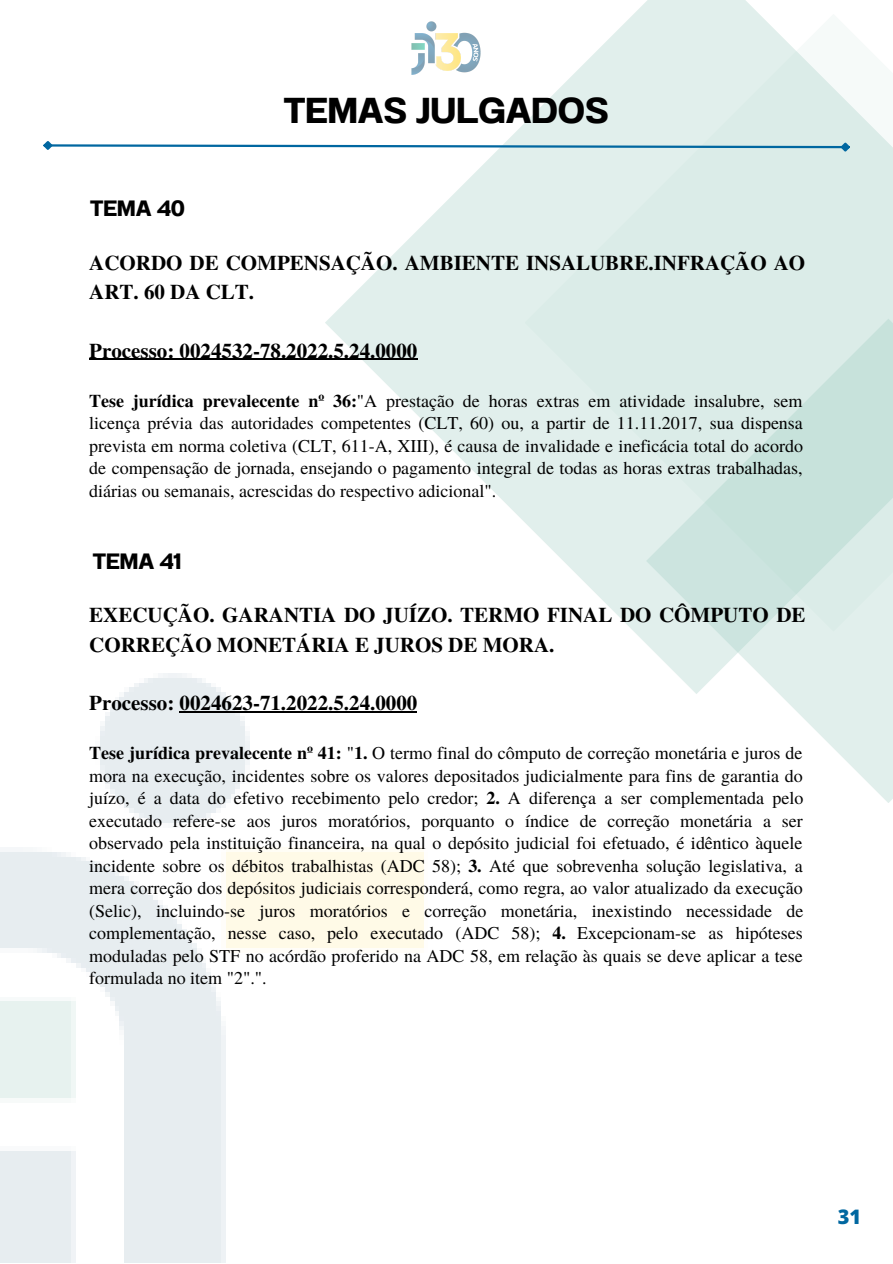
<style>
.page{position:relative;width:893px;height:1264px;background:#fff}
.page>*{position:absolute;margin:0;border:0;box-sizing:border-box;transform-origin:0 0}
.t1{font:700 36px "Anantason";color:#000}
.t2{font:700 22.2px "Anantason";color:#000}
.t3{font:700 21px/29.2px "Te X Gyre Termes";color:#000}
.t4{font:800 19.95px "Open Sans";color:#0067a0}
.t5{font:18px/22.5px "Te X Gyre Termes";color:#000;text-align:justify}
.s1{font-weight:700}
</style>
<div class="page">
<svg style="left:325px;top:0;width:434px;height:643px"></svg>
<svg style="left:524px;top:14px;width:368px;height:617px;background:#e2efec"></svg>
<svg style="left:646px;top:318px;width:246px;height:485px;fill:#dbece8"></svg>
<img style="left:0;top:673px;width:424px;height:589px">
<svg style="left:43px;top:139px;width:808px;height:15px"></svg>
<img style="left:402px;top:14px;width:89px;height:61px">
<hr style="left:89px;top:359px;width:328px;height:1px;background:#000">
<hr style="left:179px;top:711px;width:238px;height:1px;background:#000">
<p class="t2" style="left:90px;top:196px;width:96px">TEMA 40</p>
<p class="t1" style="left:284px;top:89px;width:326px">TEMAS JULGADOS</p>
<p class="t3" style="left:89px;top:247px;width:717px">ACORDO DE COMPENSAÇÃO. AMBIENTE INSALUBRE.INFRAÇÃO AO<br>ART. 60 DA CLT.</p>
<p class="t3" style="left:89px;top:335px;width:329px">Processo: 0024532-78.2022.5.24.0000</p>
<p class="t5" style="left:89px;top:388px;width:715px"><span class="s1">Tese jurídica prevalecente nº 36:</span>"A prestação de horas extras em atividade insalubre, sem licença prévia das autoridades competentes (CLT, 60) ou, a partir de 11.11.2017, sua dispensa prevista em norma coletiva (CLT, 611-A, XIII), é causa de invalidade e ineficácia total do acordo de compensação de jornada, ensejando o pagamento integral de todas as horas extras trabalhadas, diárias ou semanais, acrescidas do respectivo adicional".</p>
<p class="t2" style="left:93px;top:548px;width:91px">TEMA 41</p>
<p class="t3" style="left:89px;top:599px;width:717px">EXECUÇÃO. GARANTIA DO JUÍZO. TERMO FINAL DO CÔMPUTO DE<br>CORREÇÃO MONETÁRIA E JUROS DE MORA.</p>
<p class="t3" style="left:89px;top:687px;width:329px">Processo: 0024623-71.2022.5.24.0000</p>
<p class="t5" style="left:89px;top:741px;width:715px"><span class="s1">Tese jurídica prevalecente nº 41:</span> "<span class="s1">1.</span> O termo final do cômputo de correção monetária e juros de mora na execução, incidentes sobre os valores depositados judicialmente para fins de garantia do juízo, é a data do efetivo recebimento pelo credor; <span class="s1">2.</span> A diferença a ser complementada pelo executado refere-se aos juros moratórios, porquanto o índice de correção monetária a ser observado pela instituição financeira, na qual o depósito judicial foi efetuado, é idêntico àquele incidente sobre os débitos trabalhistas (ADC 58); <span class="s1">3.</span> Até que sobrevenha solução legislativa, a mera correção dos depósitos judiciais corresponderá, como regra, ao valor atualizado da execução (Selic), incluindo-se juros moratórios e correção monetária, inexistindo necessidade de complementação, nesse caso, pelo executado (ADC 58); <span class="s1">4.</span> Excepcionam-se as hipóteses moduladas pelo STF no acórdão proferido na ADC 58, em relação às quais se deve aplicar a tese formulada no item "2".".</p>
<p class="t4" style="left:837px;top:1202px;width:25px">31</p>
</div>
